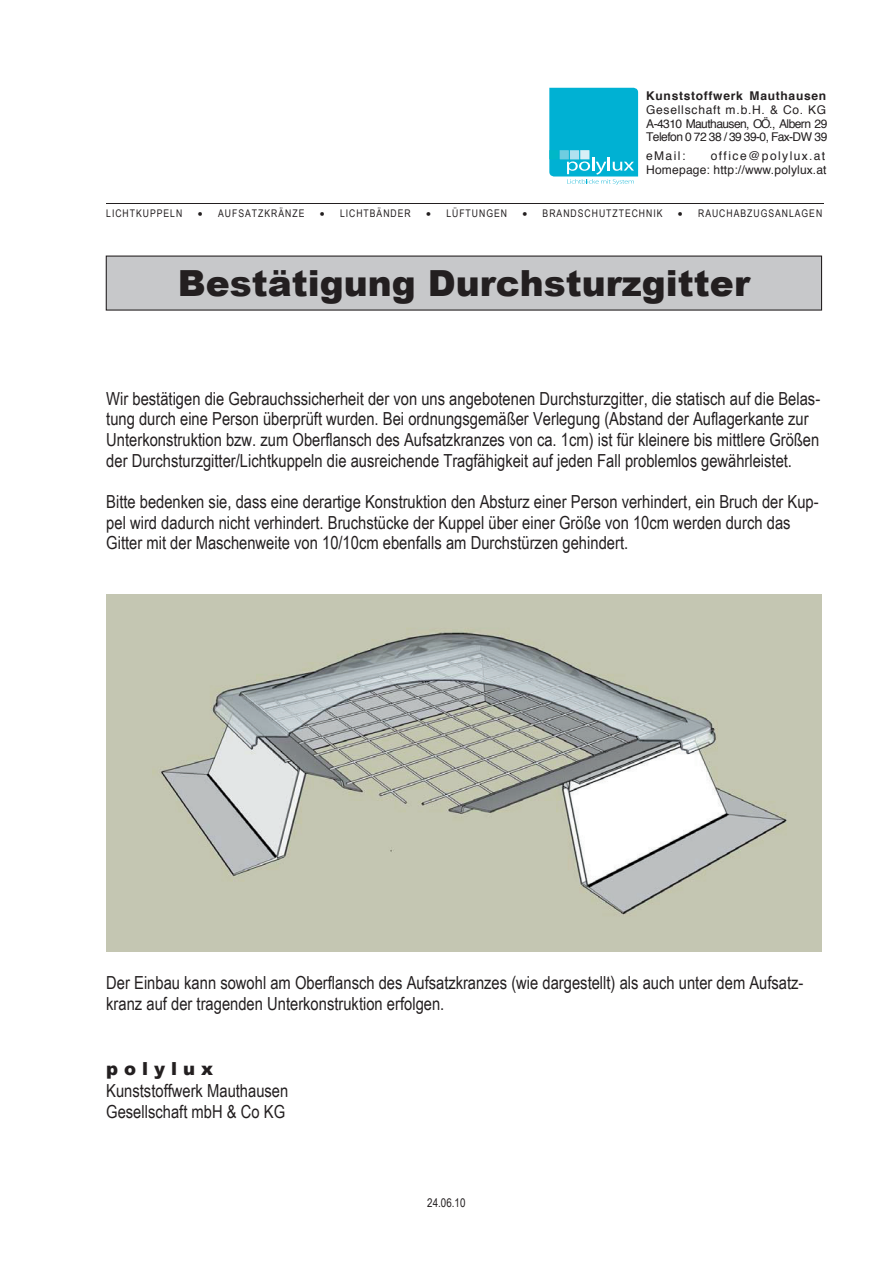
<style>
.page{position:relative;width:893px;height:1263px;background:#fff}
.page>*{position:absolute;margin:0;border:0;box-sizing:border-box;transform-origin:0 0}
.t1{font:900 36px "Arial";color:#231f20}
.t2{font:18px/20.7px "Arial Narrow";color:#231f20}
.t3{font:900 18px "Arial";color:#231f20}
.t4{font:12px/13.8px "Helvetica";letter-spacing:.01em;color:#231f20;text-align:justify}
.t5{font:700 12px "Helvetica";letter-spacing:.06em;color:#231f20}
.t6{font:12px "Arial Narrow";color:#231f20}
.t7{font:10.5px "Arial Narrow";letter-spacing:.095em;color:#231f20}
</style>
<div class="page">
<hr style="left:106px;top:204px;width:717px;height:1px;background:#231f20">
<img style="left:106px;top:594px;width:715px;height:358px">
<div style="left:106px;top:256px;width:715px;height:54px;background:#c7c8ca"></div>
<svg style="left:549px;top:88px;width:89px;height:97px;background:#23bbd8"></svg>
<p class="t5" style="left:646px;top:86px;width:181px">Kunststoffwerk Mauthausen</p>
<p class="t4" style="left:646px;top:103px;width:183px">Gesellschaft m.b.H. &amp; Co. KG A-4310 Mauthausen, OÖ., Albern 29<br>Telefon 0 72 38 / 39 39-0, Fax-DW 39</p>
<p class="t4" style="left:646px;top:150px;width:41px">eMail:</p>
<p class="t4" style="left:646px;top:150px;width:182px;text-align:right">office@polylux.at<br>Homepage: http://www.polylux.at</p>
<p class="t7" style="left:106px;top:207px;width:77px">LICHTKUPPELN</p>
<p class="t7" style="left:198px;top:207px;width:108px">• AUFSATZKRÄNZE</p>
<p class="t7" style="left:320px;top:207px;width:92px">• LICHTBÄNDER</p>
<p class="t7" style="left:426px;top:207px;width:82px">• LÜFTUNGEN</p>
<p class="t7" style="left:522px;top:207px;width:142px">• BRANDSCHUTZTECHNIK</p>
<p class="t7" style="left:678px;top:207px;width:146px">• RAUCHABZUGSANLAGEN</p>
<h1 class="t1" style="left:178px;top:263px;width:574px">Bestätigung Durchsturzgitter</h1>
<p class="t2" style="left:106px;top:388px;width:715px">Wir bestätigen die Gebrauchssicherheit der von uns angebotenen Durchsturzgitter, die statisch auf die Belas&shy;tung durch eine Person überprüft wurden. Bei ordnungsgemäßer Verlegung (Abstand der Auflagerkante zur Unterkonstruktion bzw. zum Oberflansch des Aufsatzkranzes von ca. 1cm) ist für kleinere bis mittlere Größen der Durchsturzgitter/Lichtkuppeln die ausreichende Tragfähigkeit auf jeden Fall problemlos gewährleistet.</p>
<p class="t2" style="left:106px;top:491px;width:714px">Bitte bedenken sie, dass eine derartige Konstruktion den Absturz einer Person verhindert, ein Bruch der Kup&shy;pel wird dadurch nicht verhindert. Bruchstücke der Kuppel über einer Größe von 10cm werden durch das<br>Gitter mit der Maschenweite von 10/10cm ebenfalls am Durchstürzen gehindert.</p>
<p class="t2" style="left:106px;top:972px;width:699px">Der Einbau kann sowohl am Oberflansch des Aufsatzkranzes (wie dargestellt) als auch unter dem Aufsatz&shy;kranz auf der tragenden Unterkonstruktion erfolgen.</p>
<p class="t3" style="left:106px;top:1058px;width:108px">p o l y l u x</p>
<p class="t2" style="left:106px;top:1080px;width:184px">Kunststoffwerk Mauthausen<br>Gesellschaft mbH &amp; Co KG</p>
<p class="t6" style="left:427px;top:1195px;width:40px">24.06.10</p>
</div>
